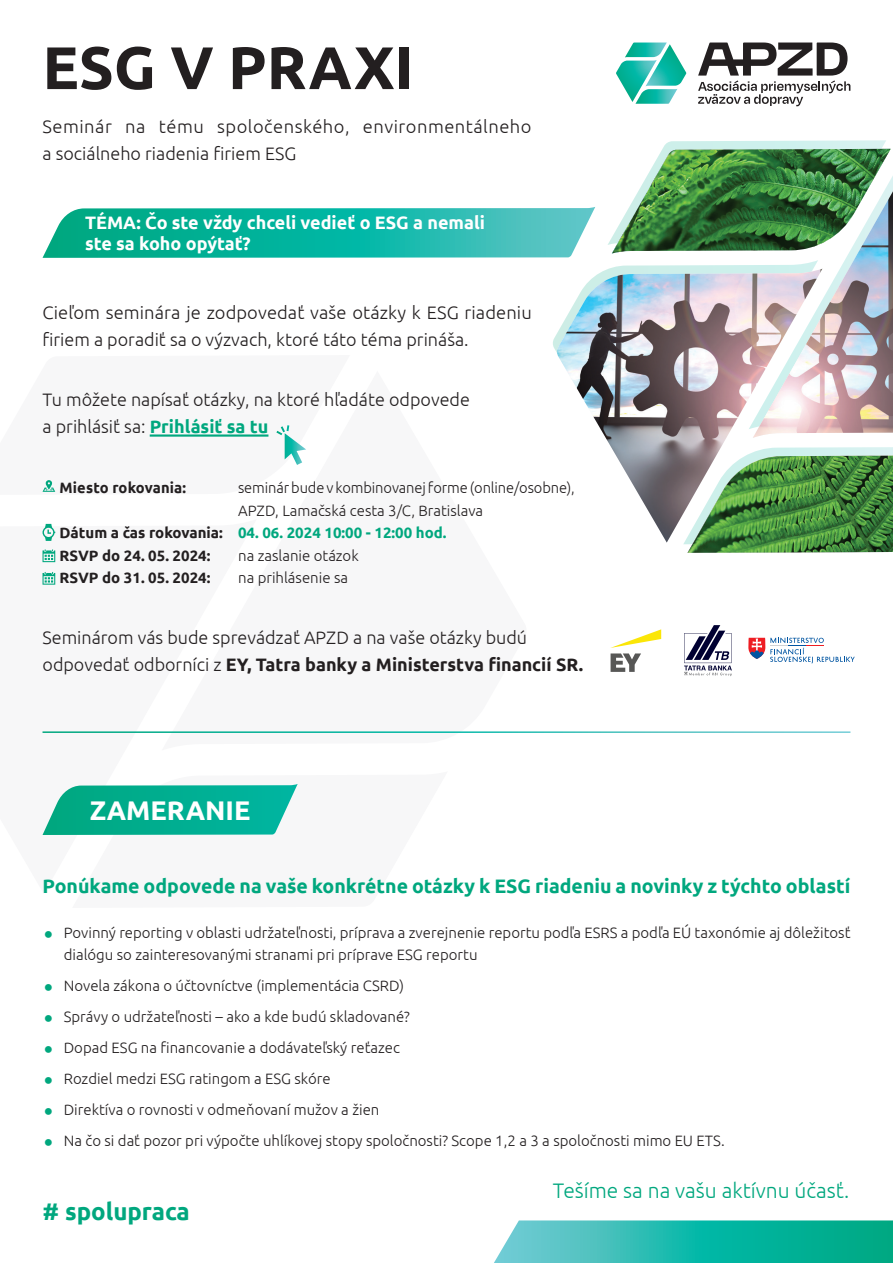
<style>
.page{position:relative;width:893px;height:1263px;background:#fff}
.page>*{position:absolute;margin:0;border:0;box-sizing:border-box;transform-origin:0 0}
.t1{font:700 60px "Ubuntu";color:#231f20}
.t2{font:700 27px "Ubuntu";color:#fff}
.t3{font:700 24px "Ubuntu";color:#00a77e}
.t4{font:300 21px "Ubuntu";color:#00a77e}
.t5{font:700 19.5px "Ubuntu";color:#00a77e}
.t6{font:300 18px/27px "Ubuntu";color:#231f20}
.t7{font:300 18px/27px "Ubuntu";letter-spacing:.025em;color:#231f20}
.t8{font:700 18px/21.6px "Ubuntu";color:#fff}
.t9{font:300 15px/31px "Ubuntu";color:#231f20}
.t10{font:700 15px "Ubuntu";color:#231f20}
.t11{font:700 15px "Ubuntu";color:#00a77e}
.s1{font-weight:700;color:#00a77e}
.s2{color:#231f20}
.s3{font-weight:700}
</style>
<div class="page">
<svg style="left:553px;top:140px;width:338px;height:213px"></svg>
<hr style="left:150px;top:434px;width:118px;height:3px;background:#00a77e">
<svg style="left:43px;top:480px;width:12px;height:12px"></svg>
<svg style="left:43px;top:524px;width:12px;height:17px"></svg>
<svg style="left:43px;top:549px;width:12px;height:13px"></svg>
<svg style="left:43px;top:572px;width:12px;height:13px"></svg>
<svg style="left:43px;top:207px;width:514px;height:51px;background:#20b9a6"></svg>
<svg style="left:698px;top:43px;width:152px;height:63px"></svg>
<svg style="left:616px;top:43px;width:70px;height:61px"></svg>
<img style="left:557px;top:149px;width:55px;height:300px">
<img style="left:612px;top:149px;width:281px;height:404px">
<svg style="left:43px;top:784px;width:255px;height:51px;background:#1eb79d"></svg>
<svg style="left:494px;top:1220px;width:399px;height:43px;background:#2abbac"></svg>
<svg style="left:276px;top:425px;width:30px;height:40px"></svg>
<svg style="left:684px;top:625px;width:48px;height:51px"></svg>
<svg style="left:610px;top:629px;width:51px;height:43px"></svg>
<svg style="left:748px;top:638px;width:107px;height:25px"></svg>
<h1 class="t1" style="left:43px;top:31px;width:372px">ESG V PRAXI</h1>
<p class="t7" style="left:43px;top:113px;width:491px">Seminár na tému spoločenského, environmentálneho a sociálneho riadenia firiem ESG</p>
<p class="t8" style="left:85px;top:211px;width:401px">TÉMA: Čo ste vždy chceli vedieť o ESG a nemali ste sa koho opýtať?</p>
<p class="t6" style="left:43px;top:298px;width:491px">Cieľom seminára je zodpovedať vaše otázky k ESG riadeniu firiem a poradiť sa o výzvach, ktoré táto téma prináša.</p>
<p class="t6" style="left:43px;top:386px;width:429px">Tu môžete napísať otázky, na ktoré hľadáte odpovede a prihlásiť sa: <span class="s1">Prihlásiť sa tu</span></p>
<p class="t10" style="left:60px;top:479px;width:128px">Miesto rokovania:</p>
<p class="t9" style="left:238px;top:472px;width:338px">seminár bude v kombinovanej forme (online/osobne),</p>
<p class="t9" style="left:238px;top:495px;width:247px">APZD, Lamačská cesta 3/C, Bratislava</p>
<p class="t11" style="left:60px;top:524px;width:389px"><span class="s2">Dátum a čas rokovania:</span> 04. 06. 2024 10:00 - 12:00 hod.</p>
<p class="t10" style="left:60px;top:546px;width:152px">RSVP do 24. 05. 2024:</p>
<p class="t9" style="left:238px;top:540px;width:122px">na zaslanie otázok</p>
<p class="t10" style="left:60px;top:569px;width:152px">RSVP do 31. 05. 2024:</p>
<p class="t9" style="left:238px;top:562px;width:111px">na prihlásenie sa</p>
<p class="t6" style="left:43px;top:624px;width:542px">Seminárom vás bude sprevádzať APZD a na vaše otázky budú odpovedať odborníci z <span class="s3">EY, Tatra banky a Ministerstva financií SR.</span></p>
<h2 class="t2" style="left:90px;top:794px;width:162px">ZAMERANIE</h2>
<h3 class="t5" style="left:43px;top:874px;width:809px">Ponúkame odpovede na vaše konkrétne otázky k ESG riadeniu a novinky z týchto oblastí</h3>
<p class="t9" style="left:64px;top:921px;width:788px;line-height:22.5px">Povinný reporting v oblasti udržateľnosti, príprava a zverejnenie reportu podľa ESRS a podľa EÚ taxonómie aj dôležitosť dialógu so zainteresovanými stranami pri príprave ESG reportu</p>
<p class="t9" style="left:64px;top:970px;width:662px">Novela zákona o účtovníctve (implementácia CSRD)<br>Správy o udržateľnosti – ako a kde budú skladované?<br>Dopad ESG na financovanie a dodávateľský reťazec<br>Rozdiel medzi ESG ratingom a ESG skóre<br>Direktíva o rovnosti v odmeňovaní mužov a žien<br>Na čo si dať pozor pri výpočte uhlíkovej stopy spoločnosti? Scope 1,2 a 3 a spoločnosti mimo EU ETS.</p>
<h3 class="t3" style="left:43px;top:1197px;width:149px"># spolupraca</h3>
<h3 class="t4" style="left:553px;top:1178px;width:298px">Tešíme sa na vašu aktívnu účasť.</h3>
</div>
